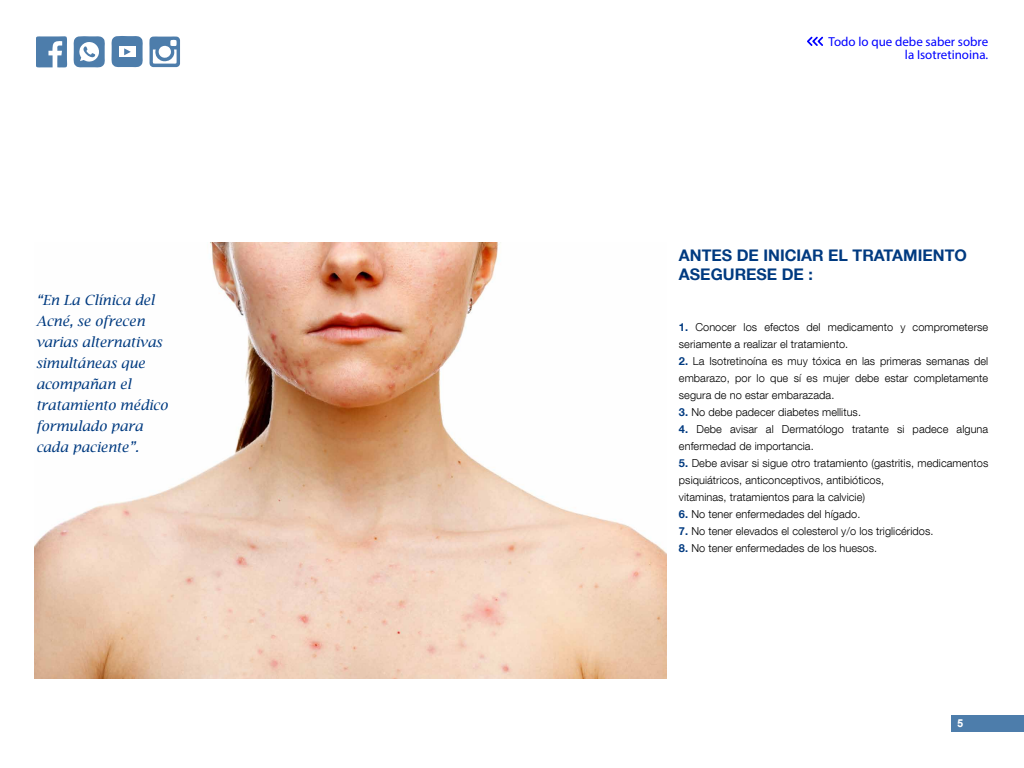
<style>
.page{position:relative;width:1024px;height:768px;background:#fff}
.page>*{position:absolute;margin:0;border:0;box-sizing:border-box;transform-origin:0 0}
.t1{font:700 16px/19.2px "Helvetica Neue LT Com";color:#003a80}
.t2{font:italic 14px/21px "Lucida Bright";color:#003a80}
.t3{font:13px/13px "Myriad Pro";color:#00f;text-align:right}
.t4{font:300 11px/17px "Helvetica Neue LT Com";letter-spacing:.005em;color:#000}
.t5{font:700 11px "Arial";color:#fff}
.s1{font-weight:700;color:#003a80}
</style>
<div class="page">
<svg style="left:149px;top:36px;width:31px;height:31px"></svg>
<svg style="left:36px;top:36px;width:69px;height:32px"></svg>
<svg style="left:111px;top:36px;width:32px;height:31px"></svg>
<div style="left:952px;top:715px;width:72px;height:17px;background:#4d7dab"></div>
<svg style="left:807px;top:36px;width:16px;height:10px"></svg>
<img style="left:35px;top:243px;width:632px;height:436px">
<p class="t2" style="left:36px;top:289px;width:133px">“En La Clínica del<br>Acné, se ofrecen varias alternativas simultáneas que acompañan el tratamiento médico formulado para cada paciente”.</p>
<p class="t3" style="left:829px;top:35px;width:161px">Todo lo que debe saber sobre la Isotretinoina.</p>
<h1 class="t1" style="left:679px;top:245px;width:289px">ANTES DE INICIAR EL TRATAMIENTO<br>ASEGURESE DE :</h1>
<p class="t4" style="left:679px;top:318px;width:311px"><span class="s1">1.</span> Conocer los efectos del medicamento y comprometerse seriamente a realizar el tratamiento.</p>
<p class="t4" style="left:679px;top:352px;width:311px;text-align:justify"><span class="s1">2.</span> La Isotretinoína es muy tóxica en las primeras semanas del embarazo, por lo que sí es mujer debe estar completamente segura de no estar embarazada.</p>
<p class="t4" style="left:679px;top:403px;width:184px"><span class="s1">3.</span> No debe padecer diabetes mellitus.</p>
<p class="t4" style="left:679px;top:420px;width:311px"><span class="s1">4.</span> Debe avisar al Dermatólogo tratante si padece alguna enfermedad de importancia.</p>
<p class="t4" style="left:679px;top:454px;width:311px"><span class="s1">5.</span> Debe avisar si sigue otro tratamiento (gastritis, medicamentos psiquiátricos, anticonceptivos, antibióticos,<br>vitaminas, tratamientos para la calvicie)</p>
<p class="t4" style="left:679px;top:505px;width:183px"><span class="s1">6.</span> No tener enfermedades del hígado.</p>
<p class="t4" style="left:679px;top:522px;width:256px"><span class="s1">7.</span> No tener elevados el colesterol y/o los triglicéridos.</p>
<p class="t4" style="left:679px;top:539px;width:200px"><span class="s1">8.</span> No tener enfermedades de los huesos.</p>
<p class="t5" style="left:957px;top:715px;width:8px">5</p>
</div>
